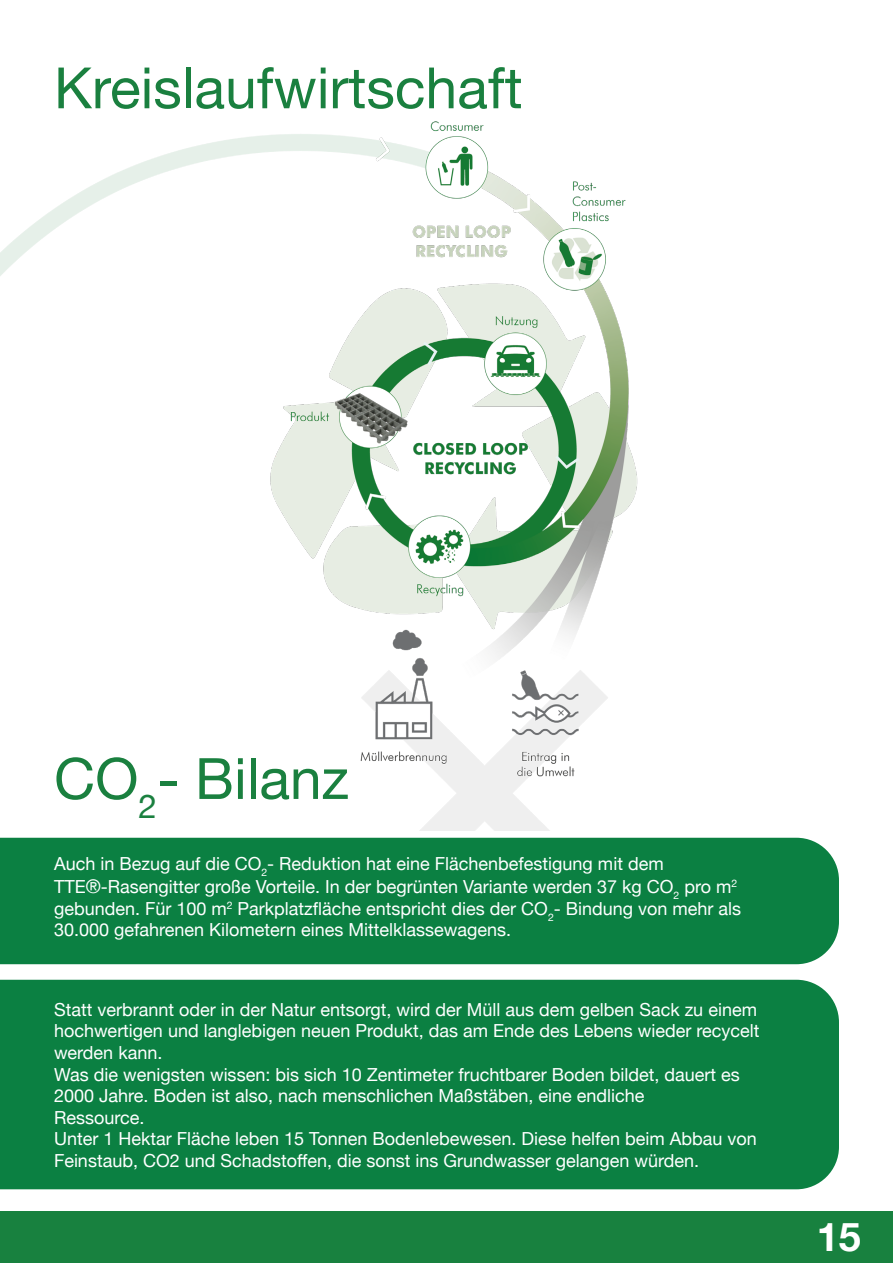
<style>
.page{position:relative;width:893px;height:1263px;background:#fff}
.page>*{position:absolute;margin:0;border:0;box-sizing:border-box;transform-origin:0 0}
.t1{font:57px "Helvetica Neue";color:#1a803f}
.t2{font:700 39.6px "Helvetica Neue";color:#fff}
.t3{font:18px/21.6px "Helvetica Neue";color:#fff}
.s1{font-size:18.9px}
</style>
<div class="page">
<div style="left:0;top:1212px;width:893px;height:51px;background:#18813f"></div>
<div style="left:0;top:838px;width:839px;height:126px;background:#0b8042"></div>
<div style="left:0;top:980px;width:839px;height:209px;background:#0b8042"></div>
<img style="left:0;top:121px;width:638px;height:709px">
<h1 class="t1" style="left:54px;top:47px;width:470px">Kreislaufwirtschaft</h1>
<h1 class="t1" style="left:54px;top:737px;width:296px">CO<sub>2</sub>- Bilanz</h1>
<p class="t3" style="left:54px;top:854px;width:689px">Auch in Bezug auf die CO<sub>2</sub>- Reduktion hat eine Flächenbefestigung mit dem TTE<span class="s1">®</span>-Rasengitter große Vorteile. In der begrünten Variante werden 37 kg CO<sub>2</sub> pro m<sup>2 </sup>gebunden. Für 100 m<sup>2</sup> Parkplatzfläche entspricht dies der CO<sub>2</sub>- Bindung von mehr als 30.000 gefahrenen Kilometern eines Mittelklassewagens.</p>
<p class="t3" style="left:54px;top:999px;width:707px">Statt verbrannt oder in der Natur entsorgt, wird der Müll aus dem gelben Sack zu einem hochwertigen und langlebigen neuen Produkt, das am Ende des Lebens wieder recycelt werden kann.<br>Was die wenigsten wissen: bis sich 10 Zentimeter fruchtbarer Boden bildet, dauert es 2000 Jahre. Boden ist also, nach menschlichen Maßstäben, eine endliche<br>Ressource.<br>Unter 1 Hektar Fläche leben 15 Tonnen Bodenlebewesen. Diese helfen beim Abbau von Feinstaub, CO2 und Schadstoffen, die sonst ins Grundwasser gelangen würden.</p>
<h2 class="t2" style="left:817px;top:1205px;width:46px">15</h2>
</div>
